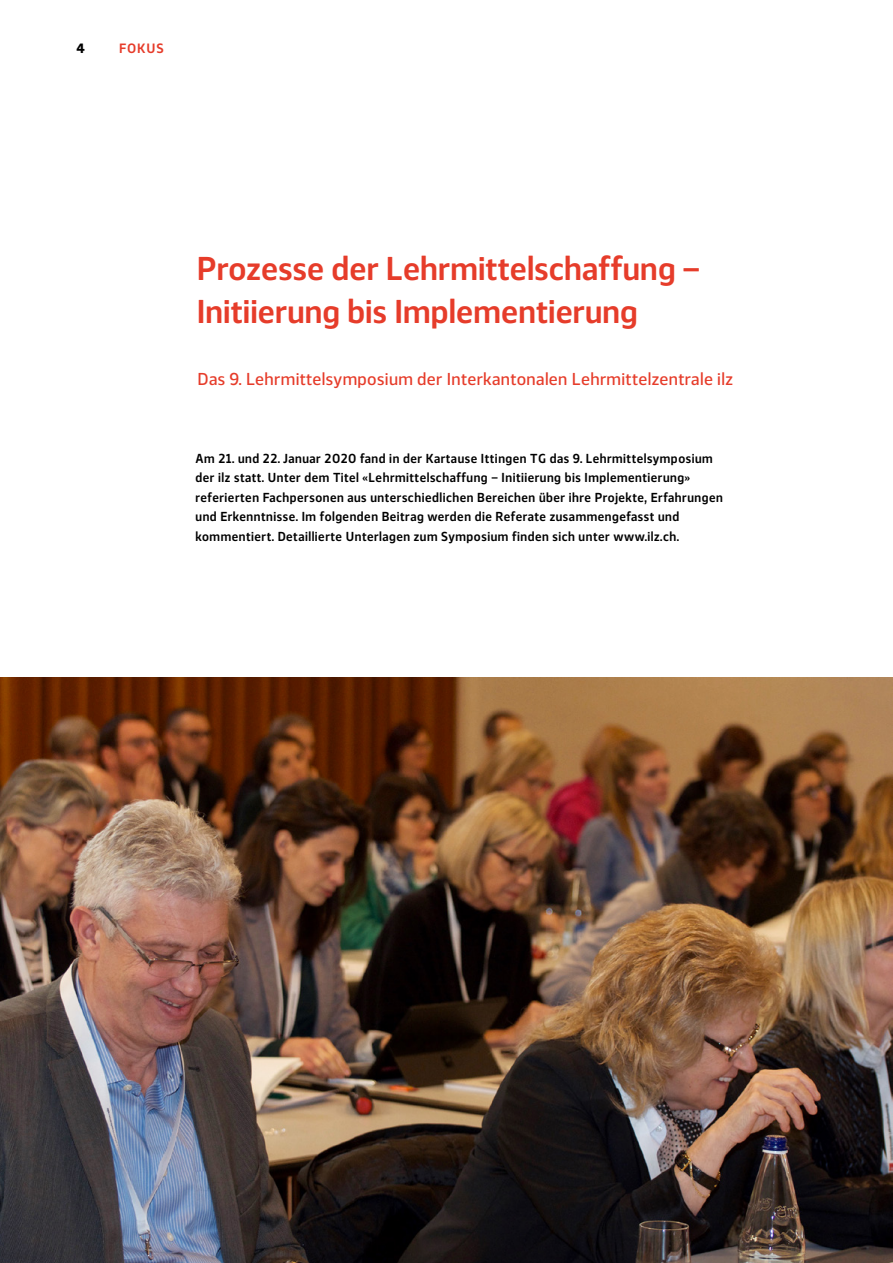
<style>
.page{position:relative;width:893px;height:1263px;background:#fff}
.page>*{position:absolute;margin:0;border:0;box-sizing:border-box;transform-origin:0 0}
.MAG_HT{font:600 33px/43.5px "Webnar";letter-spacing:.005em;color:#e63c2a}
.MAG_Titel_11_5_rot{font:500 17.25px "Webnar";letter-spacing:.02em;color:#e63c2a}
.t1{font:600 13.5px "Webnar";letter-spacing:.06em;color:#e63c2a}
.t2{font:700 13.5px "Webnar";color:#000}
.MAG_Lead{font:600 13.05px/19.5px "Webnar";letter-spacing:.04em;color:#000}
</style>
<div class="page">
<img style="left:0;top:677px;width:893px;height:586px">
<p class="t2" style="left:77px;top:38px;width:10px">4</p>
<p class="t1" style="left:119px;top:38px;width:46px">FOKUS</p>
<p class="MAG_HT" style="left:197px;top:244px;width:505px">Prozesse der Lehrmittelschaffung –<br>Initiierung bis Implementierung</p>
<p class="MAG_Titel_11_5_rot" style="left:198px;top:365px;width:537px">Das 9. Lehrmittelsymposium der Interkantonalen Lehrmittelzentrale ilz</p>
<p class="MAG_Lead" style="left:196px;top:447px;width:529px">Am 21. und 22. Januar 2020 fand in der Kartause Ittingen TG das 9. Lehrmittelsymposium der ilz statt. Unter dem Titel «Lehrmittelschaffung – Initiierung bis Implementierung» referierten Fachpersonen aus unterschiedlichen Bereichen über ihre Projekte, Erfahrungen und Erkenntnisse. Im folgenden Beitrag werden die Referate zusammengefasst und kommentiert. Detaillierte Unterlagen zum Symposium finden sich unter www.ilz.ch.</p>
</div>
